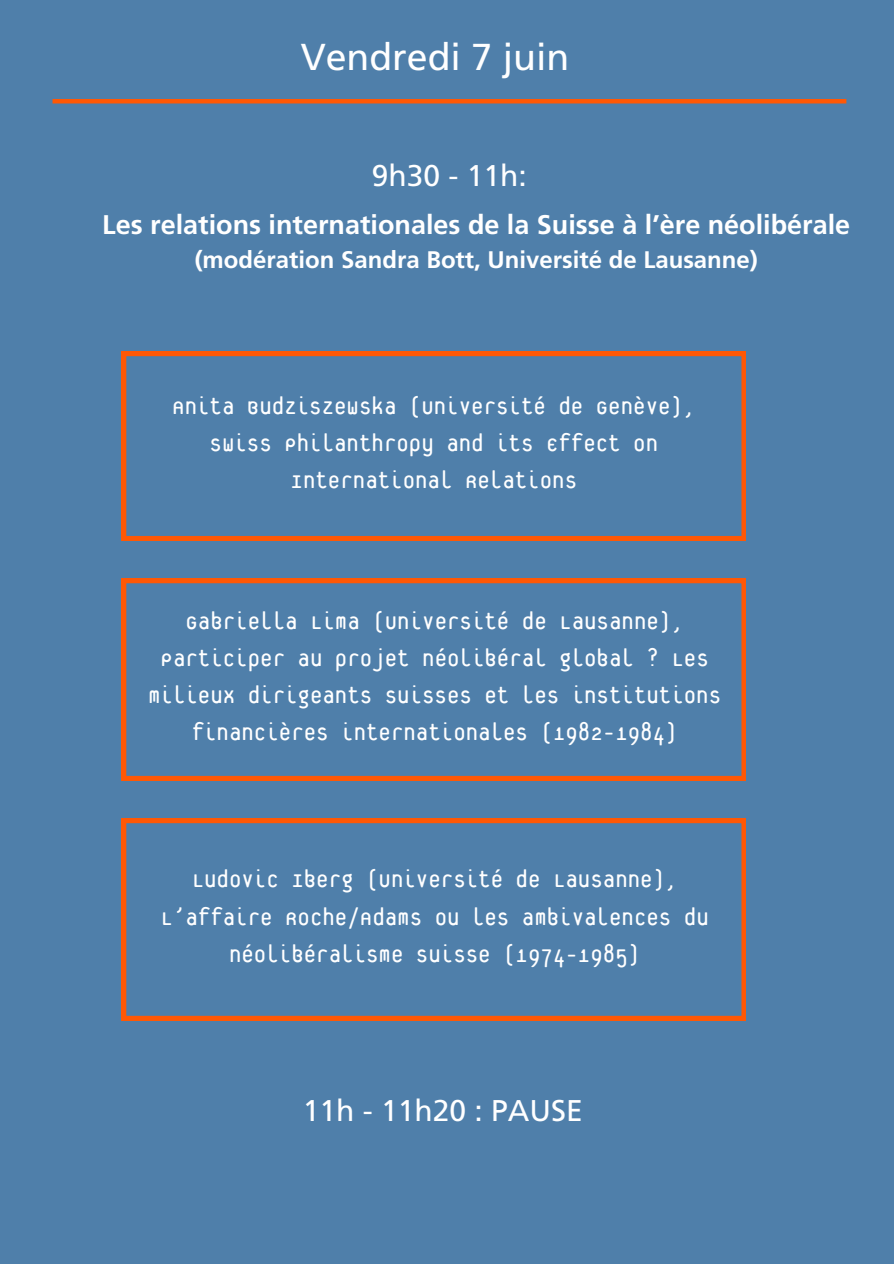
<style>
.page{position:relative;width:894px;height:1264px;background:#fff}
.page>*{position:absolute;margin:0;border:0;box-sizing:border-box;transform-origin:0 0}
.t1{font:37.5px "Frutiger LT Std";color:#fff}
.t2{font:30px "Frutiger LT Std";color:#fff}
.t3{font:27px/37.2px "Platelet";color:#fff;text-align:center}
.t4{font:700 27px "Frutiger LT Std";color:#fff}
.t5{font:700 24px "Frutiger LT Std";color:#fff}
</style>
<div class="page">
<div style="left:0;top:0;width:893px;height:1263px;background:#4f7faa"></div>
<hr style="left:52px;top:99px;width:794px;height:4px;background:#ff5805">
<svg style="left:122px;top:352px;width:623px;height:188px"></svg>
<svg style="left:122px;top:578px;width:623px;height:202px"></svg>
<svg style="left:122px;top:818px;width:623px;height:202px"></svg>
<h3 class="t1" style="left:300px;top:42px;width:270px">Vendredi 7 juin</h3>
<h1 class="t2" style="left:371px;top:164px;width:156px">9h30 - 11h:</h1>
<h2 class="t4" style="left:102px;top:213px;width:749px">Les relations internationales de la Suisse à l’ère néolibérale</h2>
<h2 class="t5" style="left:195px;top:250px;width:564px">(modération Sandra Bott, Université de Lausanne)</h2>
<p class="t3" style="left:172px;top:388px;width:524px">Anita Budziszewska (Université de Genève),<br>Swiss Philanthropy and its Effect on<br>International Relations</p>
<h4 class="t3" style="left:148px;top:603px;width:574px">Gabriella Lima (Université de Lausanne), Participer au projet néolibéral global ? Les milieux dirigeants suisses et les institutions financières internationales (1982-1984)</h4>
<h4 class="t3" style="left:160px;top:862px;width:549px">Ludovic Iberg (Université de Lausanne),<br>L’affaire Roche/Adams ou les ambivalences du néolibéralisme suisse (1974-1985)</h4>
<h4 class="t2" style="left:303px;top:1098px;width:281px">11h - 11h20 : PAUSE</h4>
</div>
